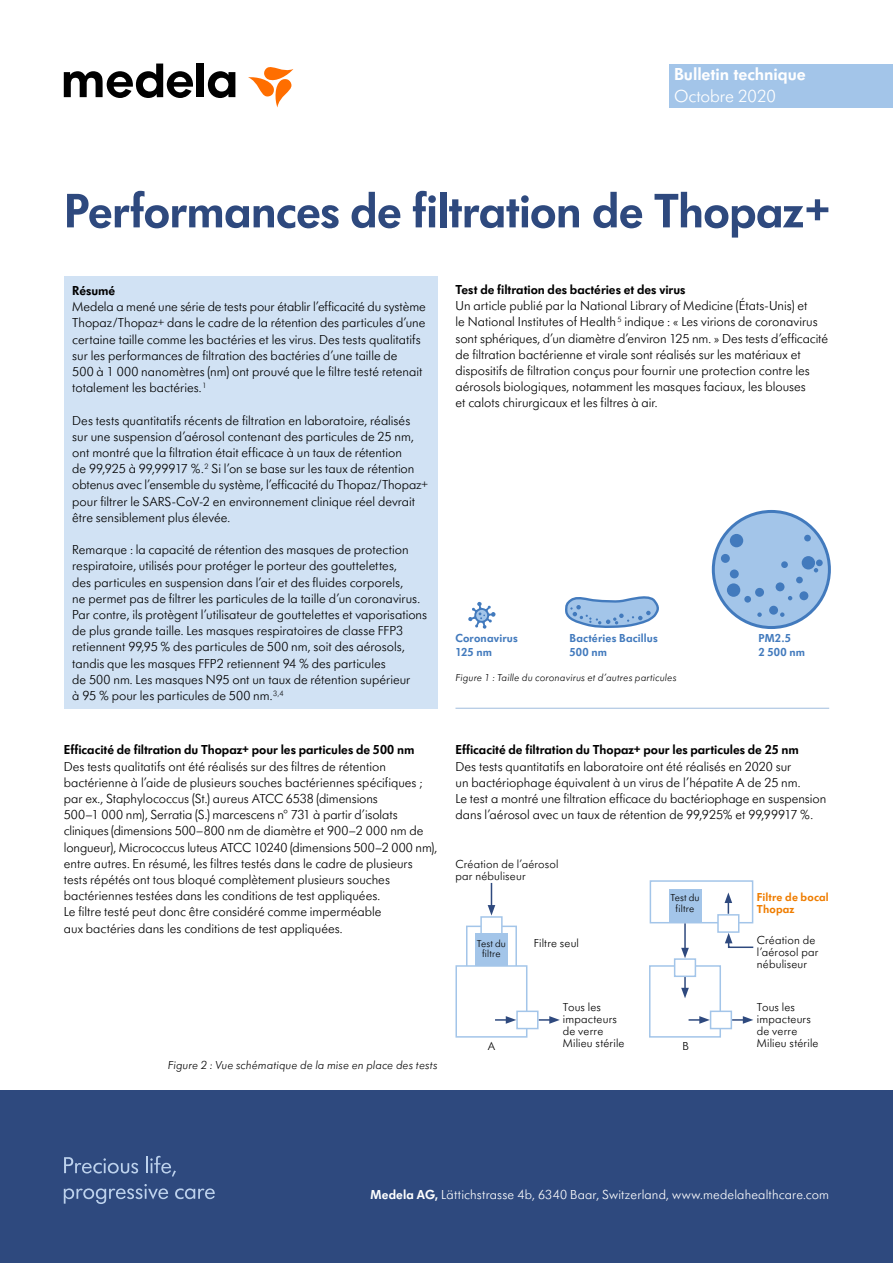
<style>
.page{position:relative;width:893px;height:1263px;background:#fff}
.page>*{position:absolute;margin:0;border:0;box-sizing:border-box;transform-origin:0 0}
.t1{font:600 50.25px "Futura SB Medela";letter-spacing:-.02em;color:#2e497e}
.t2{font:600 18px "Futura SB Medela";color:#fff}
.t3{font:300 18px "Futura SB Medela";color:#fff}
.t4{font:300 13.5px/16.2px "Futura SB Medela";color:#000}
.t5{font:600 13.5px "Futura SB Medela";color:#000}
.t6{font:300 13.5px "Futura SB Medela";letter-spacing:.01em;color:#fff}
.t7{font:300 12px/12px "Futura SB Medela";letter-spacing:.015em;color:#000}
.t8{font:600 12px "Futura SB Medela";letter-spacing:.01em;color:#427abd}
.t9{font:italic 300 12px "Futura SB Medela";letter-spacing:.01em;color:#000}
.t10{font:600 12px/12px "Futura SB Medela";letter-spacing:.015em;color:#ef7d00}
.t11{font:italic 300 10.5px "Futura SB Medela";letter-spacing:.02em;color:#000}
.t12{font:300 10.5px/10.5px "Futura SB Medela";letter-spacing:.015em;color:#000;text-align:center}
.s1{font-weight:600}
</style>
<div class="page">
<div style="left:0;top:1090px;width:893px;height:173px;background:#2e497e"></div>
<div style="left:670px;top:64px;width:223px;height:43px;background:#a3c5e9"></div>
<hr style="left:455px;top:708px;width:374px;height:1px;background:#a0bcde">
<svg style="left:64px;top:1157px;width:74px;height:16px"></svg>
<svg style="left:146px;top:1156px;width:30px;height:21px"></svg>
<svg style="left:64px;top:1184px;width:104px;height:20px"></svg>
<svg style="left:175px;top:1188px;width:40px;height:11px"></svg>
<div style="left:64px;top:276px;width:373px;height:433px;background:#d1e2f4"></div>
<div style="left:197px;top:64px;width:7px;height:33px;background:#000"></div>
<svg style="left:208px;top:71px;width:27px;height:27px"></svg>
<svg style="left:64px;top:64px;width:129px;height:34px"></svg>
<svg style="left:248px;top:67px;width:45px;height:40px"></svg>
<svg style="left:468px;top:602px;width:28px;height:27px"></svg>
<svg style="left:565px;top:596px;width:94px;height:32px"></svg>
<div style="left:713px;top:511px;width:116px;height:116px;background:#a3c5e9;border-radius:50%"></div>
<div style="left:712px;top:510px;width:119px;height:119px;border:3px solid #427abd;border-radius:50%"></div>
<div style="left:730px;top:569px;width:9px;height:9px;background:#427abd;border-radius:50%"></div>
<div style="left:769px;top:606px;width:9px;height:9px;background:#427abd;border-radius:50%"></div>
<svg style="left:788px;top:596px;width:4px;height:4px"></svg>
<div style="left:744px;top:596px;width:7px;height:7px;background:#427abd;border-radius:50%"></div>
<div style="left:796px;top:577px;width:7px;height:6px;background:#427abd;border-radius:50%"></div>
<div style="left:781px;top:561px;width:7px;height:7px;background:#427abd;border-radius:50%"></div>
<div style="left:816px;top:559px;width:7px;height:7px;background:#427abd;border-radius:50%"></div>
<div style="left:804px;top:535px;width:7px;height:6px;background:#427abd;border-radius:50%"></div>
<div style="left:776px;top:582px;width:8px;height:9px;background:#427abd;border-radius:50%"></div>
<div style="left:755px;top:588px;width:9px;height:9px;background:#427abd;border-radius:50%"></div>
<div style="left:721px;top:554px;width:9px;height:9px;background:#427abd;border-radius:50%"></div>
<div style="left:730px;top:534px;width:13px;height:13px;background:#427abd;border-radius:50%"></div>
<div style="left:799px;top:591px;width:9px;height:9px;background:#427abd;border-radius:50%"></div>
<div style="left:802px;top:556px;width:13px;height:13px;background:#427abd;border-radius:50%"></div>
<div style="left:727px;top:583px;width:13px;height:14px;background:#427abd;border-radius:50%"></div>
<svg style="left:780px;top:612px;width:4px;height:5px"></svg>
<svg style="left:757px;top:612px;width:5px;height:5px"></svg>
<svg style="left:814px;top:568px;width:4px;height:4px"></svg>
<div style="left:466px;top:925px;width:51px;height:44px;background:#fff;border:2px solid #a3c5e9"></div>
<svg style="left:539px;top:1016px;width:21px;height:8px"></svg>
<svg style="left:488px;top:883px;width:7px;height:32px"></svg>
<div style="left:480px;top:916px;width:23px;height:19px;background:#fff;border:2px solid #a3c5e9"></div>
<div style="left:455px;top:965px;width:72px;height:73px;background:#fff;border:2px solid #a3c5e9"></div>
<div style="left:516px;top:1010px;width:23px;height:19px;background:#fff;border:2px solid #a3c5e9"></div>
<svg style="left:495px;top:1016px;width:21px;height:8px"></svg>
<div style="left:475px;top:934px;width:33px;height:32px;background:#a3c5e9"></div>
<svg style="left:725px;top:933px;width:29px;height:15px"></svg>
<div style="left:650px;top:880px;width:103px;height:43px;background:#fff;border:2px solid #a3c5e9"></div>
<svg style="left:732px;top:1016px;width:21px;height:8px"></svg>
<hr style="left:684px;top:923px;width:2px;height:27px;background:#2e497e">
<svg style="left:681px;top:948px;width:8px;height:10px"></svg>
<div style="left:649px;top:965px;width:72px;height:73px;background:#fff;border:2px solid #a3c5e9"></div>
<div style="left:710px;top:1010px;width:22px;height:19px;background:#fff;border:2px solid #a3c5e9"></div>
<svg style="left:689px;top:1016px;width:21px;height:8px"></svg>
<div style="left:669px;top:889px;width:32px;height:33px;background:#a3c5e9"></div>
<div style="left:674px;top:958px;width:22px;height:19px;background:#fff;border:2px solid #a3c5e9"></div>
<svg style="left:681px;top:977px;width:8px;height:21px"></svg>
<div style="left:717px;top:914px;width:22px;height:19px;background:#fff;border:2px solid #a3c5e9"></div>
<svg style="left:724px;top:892px;width:8px;height:22px"></svg>
<h2 class="t2" style="left:674px;top:63px;width:133px">Bulletin technique</h2>
<h2 class="t3" style="left:674px;top:85px;width:103px">Octobre 2020</h2>
<h1 class="t1" style="left:64px;top:181px;width:768px">Performances de filtration de Thopaz+</h1>
<p class="t5" style="left:72px;top:282px;width:44px">Résumé</p>
<p class="t4" style="left:72px;top:299px;width:355px">Medela a mené une série de tests pour établir l’efficacité du système Thopaz/Thopaz+ dans le cadre de la rétention des particules d’une certaine taille comme les bactéries et les virus. Des tests qualitatifs sur les performances de filtration des bactéries d’une taille de<br>500 à 1 000 nanomètres (nm) ont prouvé que le filtre testé retenait totalement les bactéries.<sup>1</sup></p>
<p class="t4" style="left:72px;top:412px;width:357px">Des tests quantitatifs récents de filtration en laboratoire, réalisés sur une suspension d’aérosol contenant des particules de 25 nm, ont montré que la filtration était efficace à un taux de rétention<br>de 99,925 à 99,99917 %.<sup>2</sup> Si l’on se base sur les taux de rétention obtenus avec l’ensemble du système, l’efficacité du Thopaz/Thopaz+ pour filtrer le SARS-CoV-2 en environnement clinique réel devrait être sensiblement plus élevée.</p>
<p class="t4" style="left:72px;top:542px;width:356px">Remarque : la capacité de rétention des masques de protection respiratoire, utilisés pour protéger le porteur des gouttelettes,<br>des particules en suspension dans l’air et des fluides corporels,<br>ne permet pas de filtrer les particules de la taille d’un coronavirus.<br>Par contre, ils protègent l’utilisateur de gouttelettes et vaporisations de plus grande taille. Les masques respiratoires de classe FFP3 retiennent 99,95 % des particules de 500 nm, soit des aérosols, tandis que les masques FFP2 retiennent 94 % des particules<br>de 500 nm. Les masques N95 ont un taux de rétention supérieur<br>à 95 % pour les particules de 500 nm.<sup>3,4</sup></p>
<p class="t5" style="left:64px;top:742px;width:352px">Efficacité de filtration du Thopaz+ pour les particules de 500 nm</p>
<p class="t4" style="left:64px;top:758px;width:375px">Des tests qualitatifs ont été réalisés sur des filtres de rétention bactérienne à l’aide de plusieurs souches bactériennes spécifiques ; par ex., Staphylococcus (St.) aureus ATCC 6538 (dimensions<br>500–1 000 nm), Serratia (S.) marcescens n° 731 à partir d’isolats cliniques (dimensions 500–800 nm de diamètre et 900–2 000 nm de longueur), Micrococcus luteus ATCC 10240 (dimensions 500–2 000 nm), entre autres. En résumé, les filtres testés dans le cadre de plusieurs tests répétés ont tous bloqué complètement plusieurs souches bactériennes testées dans les conditions de test appliquées.<br>Le filtre testé peut donc être considéré comme imperméable<br>aux bactéries dans les conditions de test appliquées.</p>
<p class="t9" style="left:168px;top:1058px;width:271px">Figure 2 : Vue schématique de la mise en place des tests</p>
<p class="t5" style="left:455px;top:281px;width:231px">Test de filtration des bactéries et des virus</p>
<p class="t4" style="left:455px;top:297px;width:374px">Un article publié par la National Library of Medicine (États-Unis) et<br>le National Institutes of Health <sup>5</sup> indique : « Les virions de coronavirus sont sphériques, d’un diamètre d’environ 125 nm. » Des tests d’efficacité de filtration bactérienne et virale sont réalisés sur les matériaux et dispositifs de filtration conçus pour fournir une protection contre les aérosols biologiques, notamment les masques faciaux, les blouses<br>et calots chirurgicaux et les filtres à air.</p>
<p class="t8" style="left:455px;top:631px;width:64px">Coronavirus</p>
<p class="t8" style="left:569px;top:631px;width:90px">Bactéries Bacillus</p>
<p class="t8" style="left:758px;top:631px;width:34px">PM2.5</p>
<p class="t8" style="left:455px;top:645px;width:38px">125 nm</p>
<p class="t8" style="left:569px;top:645px;width:39px">500 nm</p>
<p class="t8" style="left:758px;top:645px;width:48px">2 500 nm</p>
<p class="t11" style="left:455px;top:671px;width:223px">Figure 1 : Taille du coronavirus et d’autres particules</p>
<p class="t5" style="left:455px;top:742px;width:345px">Efficacité de filtration du Thopaz+ pour les particules de 25 nm</p>
<p class="t4" style="left:455px;top:758px;width:372px">Des tests quantitatifs en laboratoire ont été réalisés en 2020 sur<br>un bactériophage équivalent à un virus de l’hépatite A de 25 nm.<br>Le test a montré une filtration efficace du bactériophage en suspension dans l’aérosol avec un taux de rétention de 99,925% et 99,99917 %.</p>
<p class="t7" style="left:456px;top:858px;width:104px">Création de l’aérosol par nébuliseur</p>
<p class="t12" style="left:477px;top:938px;width:30px">Test du filtre</p>
<p class="t7" style="left:534px;top:936px;width:47px">Filtre seul</p>
<p class="t7" style="left:488px;top:1040px;width:9px">A</p>
<p class="t7" style="left:563px;top:1001px;width:63px">Tous les impacteurs de verre<br>Milieu stérile</p>
<p class="t12" style="left:670px;top:892px;width:30px">Test du filtre</p>
<p class="t10" style="left:757px;top:891px;width:73px">Filtre de bocal<br>Thopaz</p>
<p class="t7" style="left:757px;top:934px;width:63px">Création de l’aérosol par nébuliseur</p>
<p class="t7" style="left:682px;top:1040px;width:8px">B</p>
<p class="t7" style="left:757px;top:1001px;width:63px">Tous les impacteurs de verre<br>Milieu stérile</p>
<p class="t6" style="left:370px;top:1186px;width:460px"><span class="s1">Medela AG,</span> Lättichstrasse 4b, 6340 Baar, Switzerland, www.medelahealthcare.com</p>
</div>
